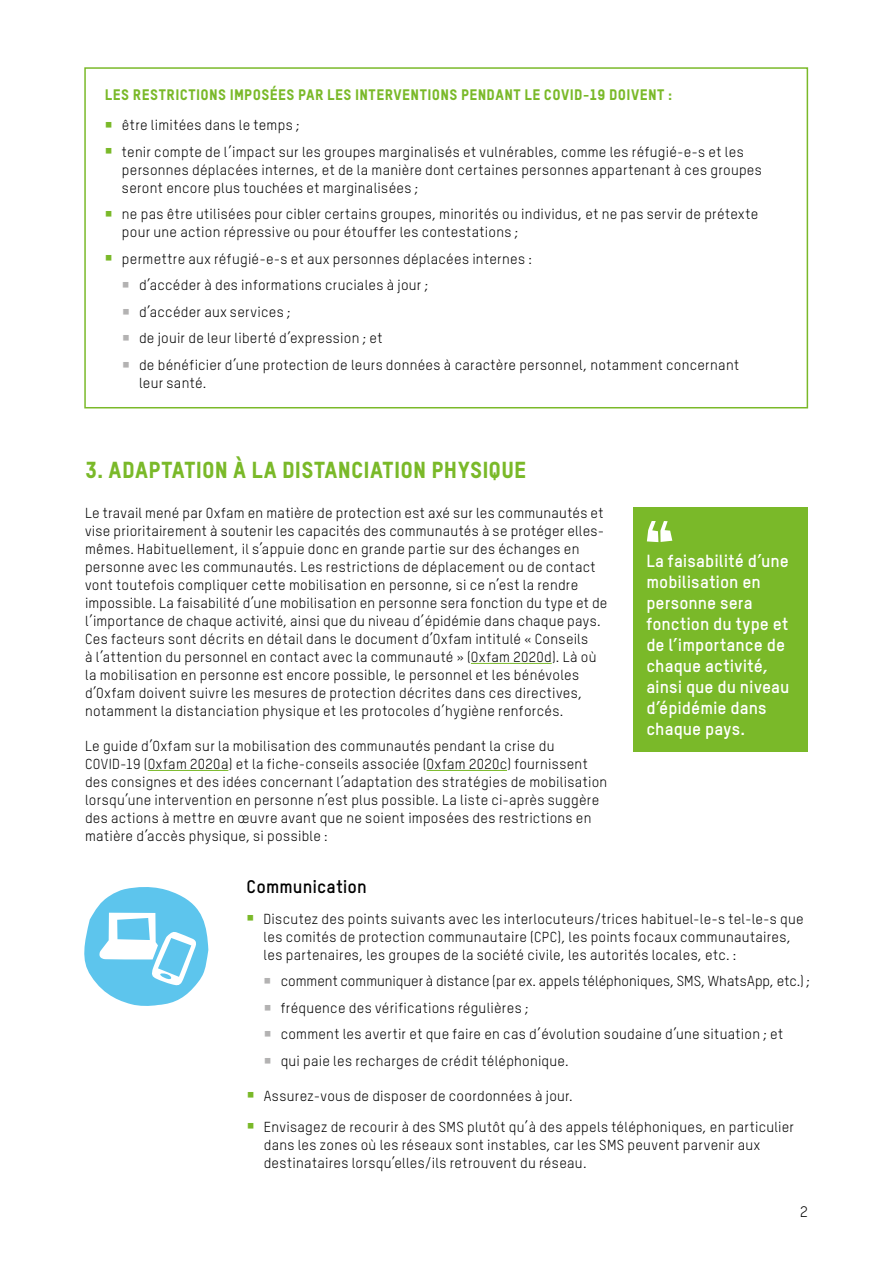
<style>
.page{position:relative;width:893px;height:1263px;background:#fff}
.page>*{position:absolute;margin:0;border:0;box-sizing:border-box;transform-origin:0 0}
.t1{font:22.8px "Oxfam TSTARPRO Headline";letter-spacing:.005em;color:#7ab929}
.t2{font:700 18px "Oxfam TSTARPRO";letter-spacing:.005em;color:#000}
.t3{font:700 17.25px/21px "Oxfam TSTARPRO";letter-spacing:.005em;color:#fff}
.t4{font:15px "Oxfam TSTARPRO Headline";letter-spacing:.03em;color:#7ab929}
.t5{font:15px "Oxfam TSTARPRO";color:#000}
.t6{font:14.25px/18px "Oxfam TSTARPRO";letter-spacing:.02em;color:#000}
</style>
<div class="page">
<div style="left:84px;top:67px;width:724px;height:341px;border:2px solid #7ab929"></div>
<hr style="left:471px;top:663px;width:81px;height:1px;background:#7ab929">
<hr style="left:148px;top:770px;width:80px;height:1px;background:#7ab929">
<hr style="left:427px;top:770px;width:80px;height:1px;background:#7ab929">
<div style="left:634px;top:507px;width:174px;height:245px;background:#7ab929"></div>
<svg style="left:647px;top:521px;width:25px;height:21px"></svg>
<svg style="left:84px;top:887px;width:124px;height:119px"></svg>
<p class="t4" style="left:105px;top:85px;width:569px">LES RESTRICTIONS IMPOSÉES PAR LES INTERVENTIONS PENDANT LE COVID-19 DOIVENT :</p>
<p class="t6" style="left:122px;top:112px;width:623px;line-height:26.5px">être limitées dans le temps ;<br>tenir compte de l’impact sur les groupes marginalisés et vulnérables, comme les réfugié-e-s et les</p>
<p class="t6" style="left:122px;top:161px;width:641px">personnes déplacées internes, et de la manière dont certaines personnes appartenant à ces groupes seront encore plus touchées et marginalisées ;</p>
<p class="t6" style="left:122px;top:205px;width:638px">ne pas être utilisées pour cibler certains groupes, minorités ou individus, et ne pas servir de prétexte pour une action répressive ou pour étouffer les contestations ;</p>
<p class="t6" style="left:139px;top:245px;width:602px;line-height:26.5px;text-indent:-17px">permettre aux réfugié-e-s et aux personnes déplacées internes :<br>d’accéder à des informations cruciales à jour ;<br>d’accéder aux services ;<br>de jouir de leur liberté d’expression ; et<br>de bénéficier d’une protection de leurs données à caractère personnel, notamment concernant</p>
<p class="t6" style="left:139px;top:374px;width:69px">leur santé.</p>
<h1 class="t1" style="left:85px;top:456px;width:442px">3. ADAPTATION À LA DISTANCIATION PHYSIQUE</h1>
<p class="t6" style="left:85px;top:503px;width:524px">Le travail mené par Oxfam en matière de protection est axé sur les communautés et vise prioritairement à soutenir les capacités des communautés à se protéger elles&shy;mêmes. Habituellement, il s’appuie donc en grande partie sur des échanges en personne avec les communautés. Les restrictions de déplacement ou de contact vont toutefois compliquer cette mobilisation en personne, si ce n’est la rendre impossible. La faisabilité d’une mobilisation en personne sera fonction du type et de l’importance de chaque activité, ainsi que du niveau d’épidémie dans chaque pays.<br>Ces facteurs sont décrits en détail dans le document d’Oxfam intitulé « Conseils<br>à l’attention du personnel en contact avec la communauté » (Oxfam 2020d). Là où la mobilisation en personne est encore possible, le personnel et les bénévoles d’Oxfam doivent suivre les mesures de protection décrites dans ces directives, notamment la distanciation physique et les protocoles d’hygiène renforcés.</p>
<p class="t6" style="left:85px;top:736px;width:524px">Le guide d’Oxfam sur la mobilisation des communautés pendant la crise du COVID-19 (Oxfam 2020a) et la fiche-conseils associée (Oxfam 2020c) fournissent des consignes et des idées concernant l’adaptation des stratégies de mobilisation lorsqu’une intervention en personne n’est plus possible. La liste ci-après suggère des actions à mettre en œuvre avant que ne soient imposées des restrictions en matière d’accès physique, si possible :</p>
<p class="t3" style="left:646px;top:550px;width:145px">La faisabilité d’une mobilisation en personne sera fonction du type et de l’importance de chaque activité, ainsi que du niveau d’épidémie dans chaque pays.</p>
<p class="t2" style="left:247px;top:875px;width:122px">Communication</p>
<p class="t6" style="left:264px;top:910px;width:542px">Discutez des points suivants avec les interlocuteurs/trices habituel-le-s tel-le-s que les comités de protection communautaire (CPC), les points focaux communautaires, les partenaires, les groupes de la société civile, les autorités locales, etc. :</p>
<p class="t6" style="left:281px;top:968px;width:531px;line-height:26.5px">comment communiquer à distance (par ex. appels téléphoniques, SMS, WhatsApp, etc.) ; fréquence des vérifications régulières ;<br>comment les avertir et que faire en cas d’évolution soudaine d’une situation ; et<br>qui paie les recharges de crédit téléphonique.</p>
<p class="t6" style="left:264px;top:1080px;width:532px;line-height:30.8px">Assurez-vous de disposer de coordonnées à jour.<br>Envisagez de recourir à des SMS plutôt qu’à des appels téléphoniques, en particulier</p>
<p class="t6" style="left:264px;top:1135px;width:498px">dans les zones où les réseaux sont instables, car les SMS peuvent parvenir aux destinataires lorsqu’elles/ils retrouvent du réseau.</p>
<p class="t5" style="left:800px;top:1203px;width:9px">2</p>
</div>
